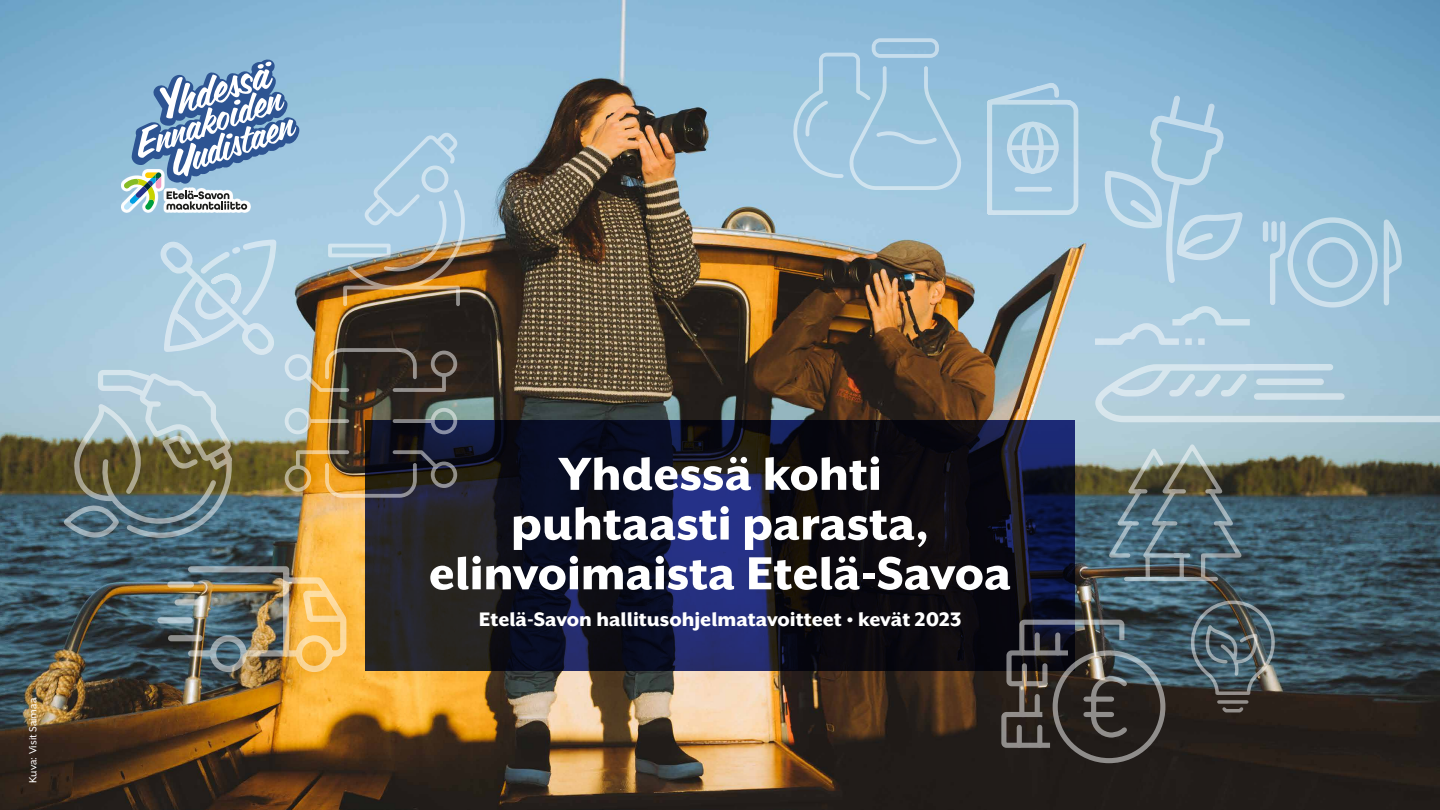
<style>
.page{position:relative;width:1440px;height:810px;background:#fff}
.page>*{position:absolute;margin:0;border:0;box-sizing:border-box;transform-origin:0 0}
.t1{font:800 53.25px/49.7px "Mr Eaves XL San OT";color:#fff;text-align:center}
.t2{font:800 22.5px "Mr Eaves XL San OT";color:#fff}
.t3{font:12px "Mr Eaves XL San OT";color:#fff}
</style>
<div class="page">
<img style="left:0;top:0;width:1440px;height:810px">
<svg style="left:365px;top:420px;width:710px;height:251px;background:#131427"></svg>
<svg style="left:985px;top:80px;width:96px;height:137px;background:#a6cae0"></svg>
<svg style="left:792px;top:38px;width:170px;height:152px;background:#9cc5de"></svg>
<svg style="left:1104px;top:438px;width:143px;height:145px;background:#64787b"></svg>
<img style="left:1187px;top:599px;width:90px;height:115px">
<svg style="left:1092px;top:358px;width:348px;height:67px;background:#b0ccdb"></svg>
<svg style="left:1089px;top:95px;width:315px;height:253px;background:#9cc3db"></svg>
<div style="left:1248px;top:364px;width:82px;height:6px;background:#d2e3ec"></div>
<div style="left:1259px;top:379px;width:62px;height:6px;background:#d2e2eb"></div>
<div style="left:1257px;top:393px;width:84px;height:7px;background:#d2e2ea"></div>
<svg style="left:999px;top:617px;width:169px;height:147px;background:#3e3d3e"></svg>
<div style="left:1017px;top:727px;width:5px;height:18px;background:#918d8b"></div>
<div style="left:1037px;top:727px;width:5px;height:18px;background:#908e8c"></div>
<img style="left:154px;top:563px;width:197px;height:112px">
<svg style="left:307px;top:419px;width:42px;height:4px"></svg>
<svg style="left:285px;top:408px;width:26px;height:26px"></svg>
<img style="left:285px;top:450px;width:172px;height:48px">
<svg style="left:393px;top:419px;width:42px;height:4px"></svg>
<svg style="left:431px;top:408px;width:26px;height:26px"></svg>
<svg style="left:285px;top:348px;width:172px;height:44px;background:#685e4d"></svg>
<img style="left:328px;top:132px;width:143px;height:174px">
<svg style="left:61px;top:367px;width:175px;height:184px;background:#81928f"></svg>
<svg style="left:156px;top:236px;width:123px;height:121px;background:#b6d3e4"></svg>
<svg style="left:121px;top:169px;width:129px;height:44px"></svg>
<svg style="left:124px;top:58px;width:175px;height:152px"></svg>
<p class="t3" style="left:26px;top:783px;width:87px;rotate:-90deg">Kuva: Visit Saimaa</p>
<p class="t1" style="left:429px;top:449px;width:584px">Yhdessä kohti<br>puhtaasti parasta, elinvoimaista Etelä-Savoa</p>
<p class="t2" style="left:479px;top:606px;width:484px">Etelä-Savon hallitusohjelmatavoitteet • kevät 2023</p>
</div>
